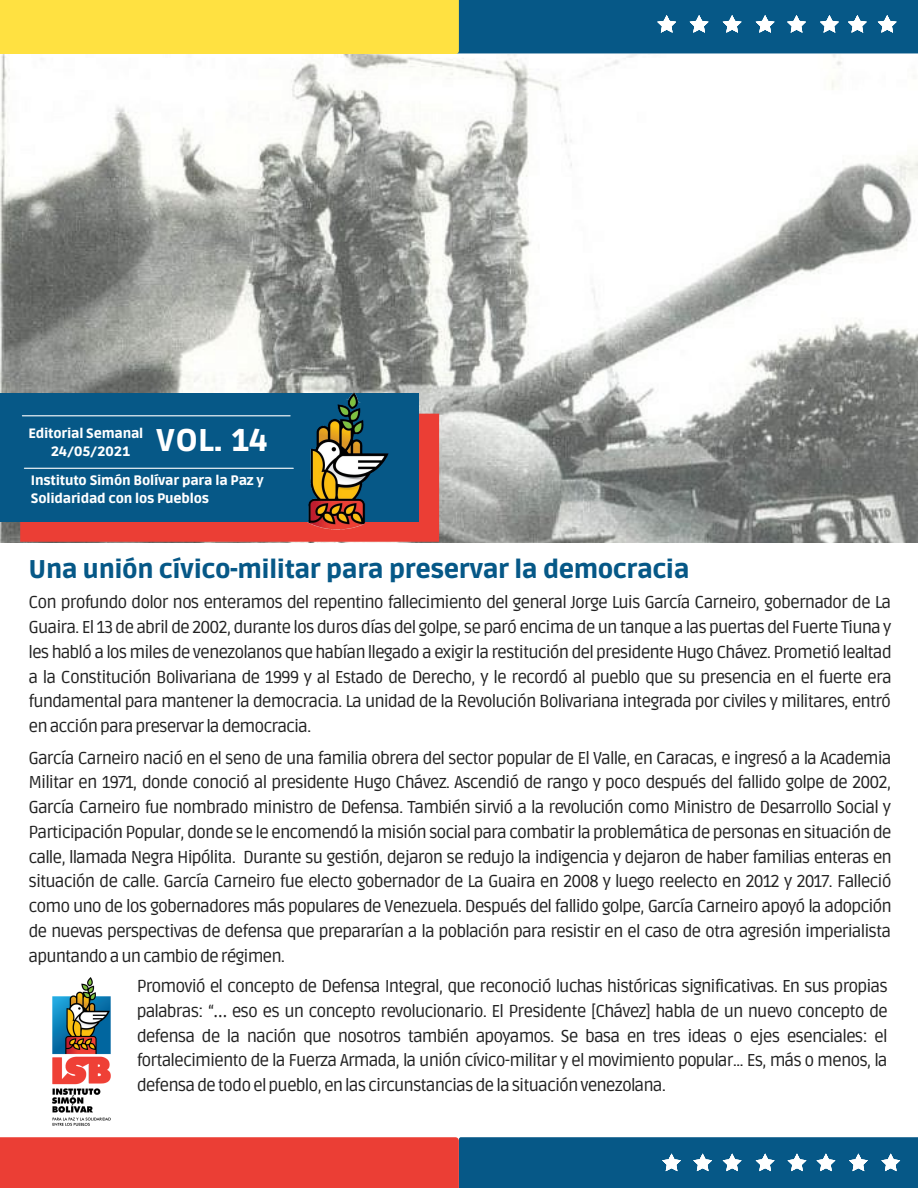
<style>
.page{position:relative;width:918px;height:1188px;background:#fff}
.page>*{position:absolute;margin:0;border:0;box-sizing:border-box;transform-origin:0 0}
.t1{font:900 31.2px "Ruda";color:#fff}
.t2{font:900 25.5px "Ruda";letter-spacing:-.015em;color:#065887}
.t3{font:17.25px/24.8px "Ruda";letter-spacing:-.055em;color:#222;text-align:justify}
.t4{font:900 13.5px/18px "Ruda";letter-spacing:-.015em;color:#fff}
.s1{font-family:"Noto Sans Gurmukhi"}
</style>
<div class="page">
<svg style="left:0;top:0;width:918px;height:54px;background:#8aa267"></svg>
<svg style="left:0;top:1137px;width:918px;height:51px;background:#7f5062"></svg>
<img style="left:52px;top:978px;width:59px;height:148px">
<img style="left:0;top:54px;width:918px;height:488px">
<div style="left:20px;top:414px;width:419px;height:128px;background:#eb3e35"></div>
<div style="left:0;top:393px;width:419px;height:129px;background:#065887"></div>
<hr style="left:24px;top:468px;width:269px;height:1px;background:#fff">
<hr style="left:22px;top:415px;width:268px;height:1px;background:#fff">
<img style="left:260px;top:387px;width:155px;height:155px">
<p class="t4" style="left:29px;top:424px;width:116px">Editorial Semanal</p>
<p class="t1" style="left:156px;top:423px;width:113px">VOL. 14</p>
<p class="t4" style="left:31px;top:472px;width:234px">Instituto Simón Bolívar para la Paz y<br>Solidaridad con los Pueblos</p>
<p class="t4" style="left:51px;top:443px;width:80px">24/05/2021</p>
<p class="t2" style="left:29px;top:554px;width:663px">Una unión cívico-militar para preservar la democracia</p>
<p class="t3" style="left:29px;top:591px;width:865px">Con profundo dolor nos enteramos del repentino fallecimiento del general Jorge Luis García Carneiro, gobernador de La Guaira. El 13 de abril de 2002, durante los duros días del golpe, se paró encima de un tanque a las puertas del Fuerte Tiuna y les habló a los miles de venezolanos que habían llegado a exigir la restitución del presidente Hugo Chávez. Prometió lealtad a la Constitución Bolivariana de 1999 y al Estado de Derecho, y le recordó al pueblo que su presencia en el fuerte era fundamental para mantener la democracia. La unidad de la Revolución Bolivariana integrada por civiles y militares, entró en acción para preservar la democracia.</p>
<p class="t3" style="left:29px;top:746px;width:865px">García Carneiro nació en el seno de una familia obrera del sector popular de El Valle, en Caracas, e ingresó a la Academia Militar en 1971, donde conoció al presidente Hugo Chávez. Ascendió de rango y poco después del fallido golpe de 2002, García Carneiro fue nombrado ministro de Defensa. También sirvió a la revolución como Ministro de Desarrollo Social y Participación Popular, donde se le encomendó la misión social para combatir la problemática de personas en situación de calle, llamada Negra Hipólita. Durante su gestión, dejaron se redujo la indigencia y dejaron de haber familias enteras en situación de calle. García Carneiro fue electo gobernador de La Guaira en 2008 y luego reelecto en 2012 y 2017. Falleció como uno de los gobernadores más populares de Venezuela. Después del fallido golpe, García Carneiro apoyó la adopción de nuevas perspectivas de defensa que prepararían a la población para resistir en el caso de otra agresión imperialista apuntando a un cambio de régimen.</p>
<p class="t3" style="left:137px;top:974px;width:753px">Promovió el concepto de Defensa Integral, que reconoció luchas históricas significativas. En sus propias palabras: “<span class="s1">…</span> eso es un concepto revolucionario. El Presidente [Chávez] habla de un nuevo concepto de defensa de la nación que nosotros también apoyamos. Se basa en tres ideas o ejes esenciales: el fortalecimiento de la Fuerza Armada, la unión cívico-militar y el movimiento popular... Es, más o menos, la defensa de todo el pueblo, en las circunstancias de la situación venezolana.</p>
</div>
